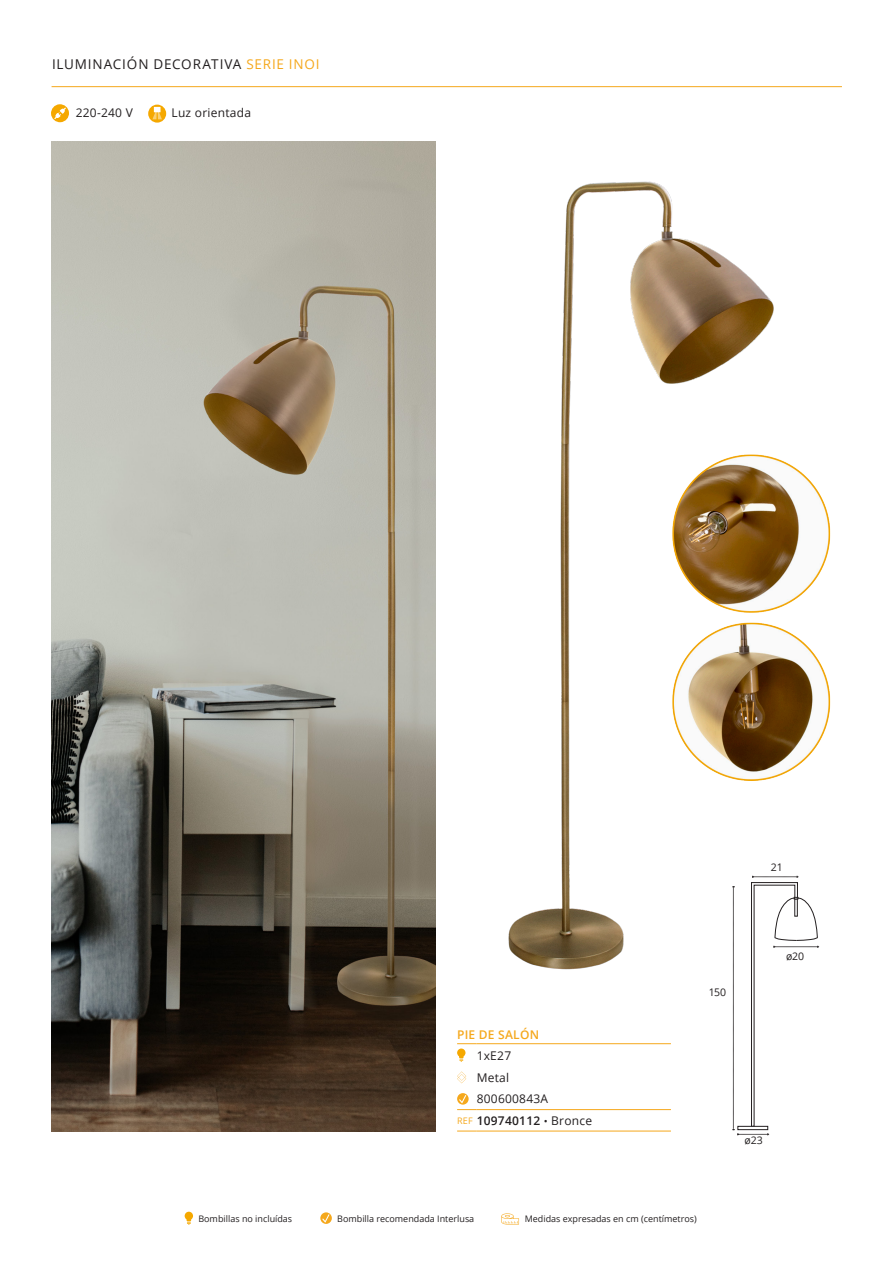
<style>
.page{position:relative;width:893px;height:1263px;background:#fff}
.page>*{position:absolute;margin:0;border:0;box-sizing:border-box;transform-origin:0 0}
.t1{font:13.5px "Open Sans";letter-spacing:.06em;color:#231f20}
.CARACTERISTICA_REFER{font:12px "Open Sans";letter-spacing:.02em;color:#231f20}
.CARACTERISTICA_BASIC{font:600 12px "Open Sans";letter-spacing:.02em;color:#231f20}
.CARACTERISTICA_BASIC-2{font:600 12px "Open Sans";letter-spacing:.02em;color:#f5a81c}
.t2{font:10.5px "Open Sans";letter-spacing:-.01em;color:#231f20}
.t3{font:9px "Open Sans";color:#231f20}
.CARACTERISTICA_REFER-2{font:9px "Open Sans";color:#f5a81c}
.s1{color:#f5a81c}
.s2{font-weight:400;font-size:10.5px}
.s3{font-weight:400}
</style>
<div class="page">
<hr style="left:52px;top:86px;width:790px;height:1px;background:#f5a81c">
<svg style="left:501px;top:1213px;width:18px;height:11px"></svg>
<svg style="left:320px;top:1212px;width:12px;height:12px"></svg>
<svg style="left:185px;top:1212px;width:8px;height:13px"></svg>
<svg style="left:148px;top:105px;width:18px;height:18px"></svg>
<svg style="left:152px;top:107px;width:10px;height:12px"></svg>
<svg style="left:51px;top:104px;width:18px;height:19px"></svg>
<svg style="left:54px;top:108px;width:12px;height:11px"></svg>
<img style="left:508px;top:181px;width:290px;height:789px">
<hr style="left:477px;top:1043px;width:194px;height:1px;background:#f5a81c">
<hr style="left:477px;top:1109px;width:194px;height:1px;background:#f5a81c">
<svg style="left:457px;top:1131px;width:20px;height:1px"></svg>
<hr style="left:477px;top:1131px;width:194px;height:1px;background:#f5a81c">
<svg style="left:457px;top:1043px;width:20px;height:19px"></svg>
<svg style="left:457px;top:1071px;width:9px;height:12px"></svg>
<svg style="left:457px;top:1093px;width:20px;height:17px"></svg>
<img style="left:609px;top:445px;width:222px;height:344px">
<img style="left:51px;top:141px;width:385px;height:990px">
<svg style="left:732px;top:876px;width:87px;height:259px"></svg>
<p class="t1" style="left:52px;top:55px;width:269px">ILUMINACIÓN DECORATIVA <span class="s1">SERIE INOI</span></p>
<p class="CARACTERISTICA_REFER" style="left:76px;top:105px;width:59px">220-240 V</p>
<p class="CARACTERISTICA_REFER" style="left:172px;top:105px;width:81px">Luz orientada</p>
<p class="t2" style="left:771px;top:860px;width:13px">21</p>
<p class="CARACTERISTICA_BASIC-2" style="left:457px;top:1026px;width:83px">PIE DE SALÓN</p>
<p class="CARACTERISTICA_REFER" style="left:477px;top:1047px;width:36px">1xE27</p>
<p class="CARACTERISTICA_REFER" style="left:477px;top:1069px;width:34px">Metal</p>
<p class="CARACTERISTICA_REFER" style="left:477px;top:1091px;width:73px">800600843A</p>
<p class="CARACTERISTICA_REFER-2" style="left:457px;top:1114px;width:17px">REF</p>
<p class="CARACTERISTICA_BASIC" style="left:477px;top:1112px;width:117px">109740112 <span class="s2">•</span> <span class="s3">Bronce</span></p>
<p class="t2" style="left:709px;top:985px;width:19px">150</p>
<p class="t2" style="left:786px;top:949px;width:20px">ø20</p>
<p class="t2" style="left:744px;top:1133px;width:20px">ø23</p>
<p class="t3" style="left:198px;top:1212px;width:95px">Bombillas no incluídas</p>
<p class="t3" style="left:337px;top:1212px;width:139px">Bombilla recomendada Interlusa</p>
<p class="t3" style="left:525px;top:1212px;width:174px">Medidas expresadas en cm (centímetros)</p>
</div>
